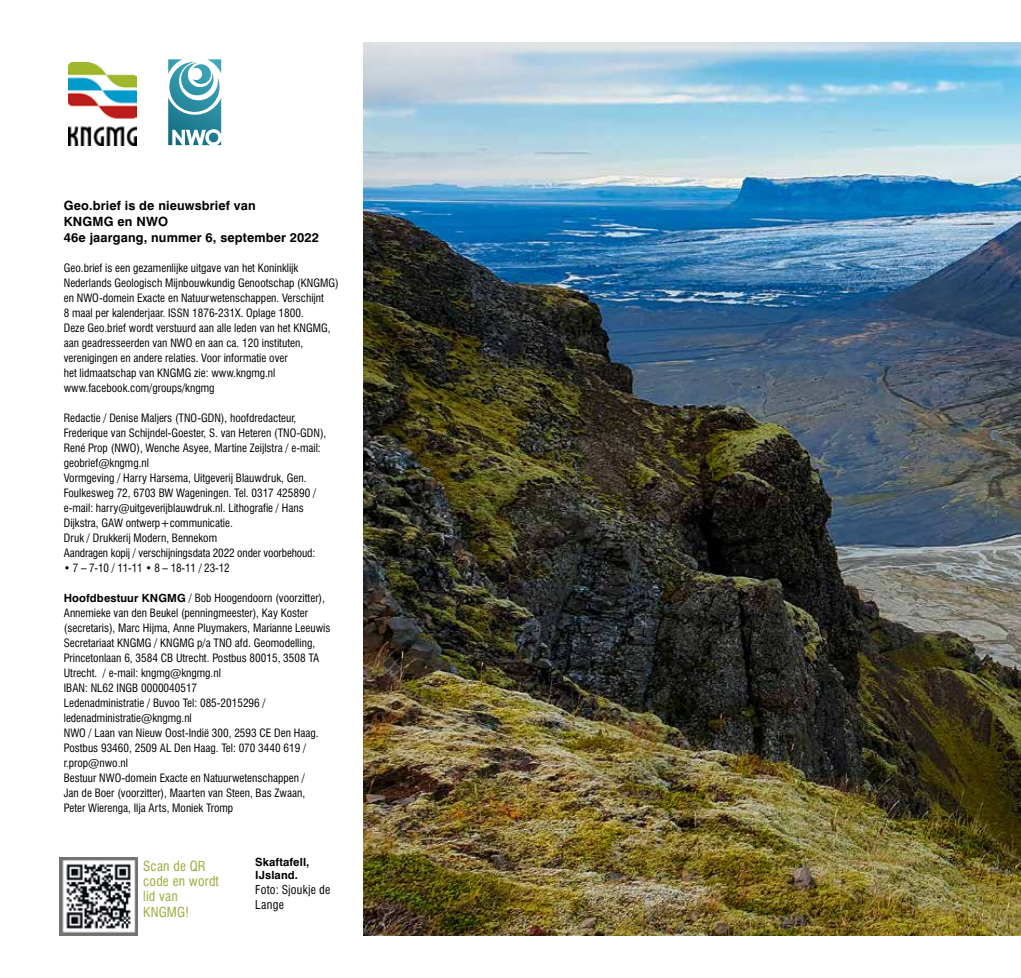
<style>
.page{position:relative;width:1021px;height:978px;background:#fff}
.page>*{position:absolute;margin:0;border:0;box-sizing:border-box;transform-origin:0 0}
.t1{font:condensed 13.5px/15.3px "Swiss 721 BT";letter-spacing:.015em;color:#9caa3c}
.t2{font:700 12.75px/16px "Swiss 721 BT";letter-spacing:.01em;color:#000}
.t3{font:condensed 12px/15px "Swiss 721 BT";letter-spacing:.02em;color:#000}
.t4{font:condensed 11.25px/15px "Swiss 721 BT";color:#000}
.t5{font:700 11.25px/13.5px "Swiss 721 BT";letter-spacing:.01em;color:#000}
.s1{font-weight:700;font-stretch:normal}
</style>
<div class="page">
<img style="left:363px;top:43px;width:657px;height:893px">
<img style="left:68px;top:63px;width:68px;height:82px">
<svg style="left:168px;top:59px;width:53px;height:86px"></svg>
<img style="left:60px;top:857px;width:78px;height:78px">
<p class="t2" style="left:64px;top:197px;width:257px">Geo.brief is de nieuwsbrief van<br>KNGMG en NWO<br>46e jaargang, nummer 6, september 2022</p>
<p class="t4" style="left:64px;top:260px;width:276px">Geo.brief is een gezamenlijke uitgave van het Koninklijk Nederlands Geologisch Mijnbouwkundig Genootschap (KNGMG) en NWO-domein Exacte en Natuurwetenschappen. Verschijnt<br>8 maal per kalenderjaar. ISSN 1876-231X. Oplage 1800.<br>Deze Geo.brief wordt verstuurd aan alle leden van het KNGMG, aan geadresseerden van NWO en aan ca. 120 instituten, verenigingen en andere relaties. Voor informatie over<br>het lidmaatschap van KNGMG zie: www.kngmg.nl www.facebook.com/groups/kngmg</p>
<p class="t4" style="left:64px;top:410px;width:264px">Redactie / Denise Maljers (TNO-GDN), hoofdredacteur, Frederique van Schijndel-Goester, S. van Heteren (TNO-GDN), René Prop (NWO), Wenche Asyee, Martine Zeijlstra / e-mail: geobrief@kngmg.nl<br>Vormgeving / Harry Harsema, Uitgeverij Blauwdruk, Gen.<br>Foulkesweg 72, 6703 BW Wageningen. Tel. 0317 425890 / e-mail: harry@uitgeverijblauwdruk.nl. Lithografie / Hans Dijkstra, GAW ontwerp+communicatie.<br>Druk / Drukkerij Modern, Bennekom<br>Aandragen kopij / verschijningsdata 2022 onder voorbehoud:</p>
<p class="t4" style="left:64px;top:560px;width:167px">• 7 – 7-10 / 11-11 • 8 – 18-11 / 23-12</p>
<p class="t4" style="left:64px;top:590px;width:268px"><span class="s1">Hoofdbestuur KNGMG</span> / Bob Hoogendoorn (voorzitter), Annemieke van den Beukel (penningmeester), Kay Koster (secretaris), Marc Hijma, Anne Pluymakers, Marianne Leeuwis Secretariaat KNGMG / KNGMG p/a TNO afd. Geomodelling, Princetonlaan 6, 3584 CB Utrecht. Postbus 80015, 3508 TA Utrecht. / e-mail: kngmg@kngmg.nl<br>IBAN: NL62 INGB 0000040517<br>Ledenadministratie / Buvoo Tel: 085-2015296 / ledenadministratie@kngmg.nl<br>NWO / Laan van Nieuw Oost-Indië 300, 2593 CE Den Haag.<br>Postbus 93460, 2509 AL Den Haag. Tel: 070 3440 619 / r.prop@nwo.nl<br>Bestuur NWO-domein Exacte en Natuurwetenschappen /<br>Jan de Boer (voorzitter), Maarten van Steen, Bas Zwaan,<br>Peter Wierenga, Ilja Arts, Moniek Tromp</p>
<p class="t1" style="left:143px;top:858px;width:77px">Scan de QR code en wordt lid van<br>KNGMG!</p>
<p class="t5" style="left:255px;top:855px;width:56px">Skaftafell,<br>IJsland.</p>
<p class="t3" style="left:255px;top:882px;width:77px">Foto: Sjoukje de<br>Lange</p>
</div>
